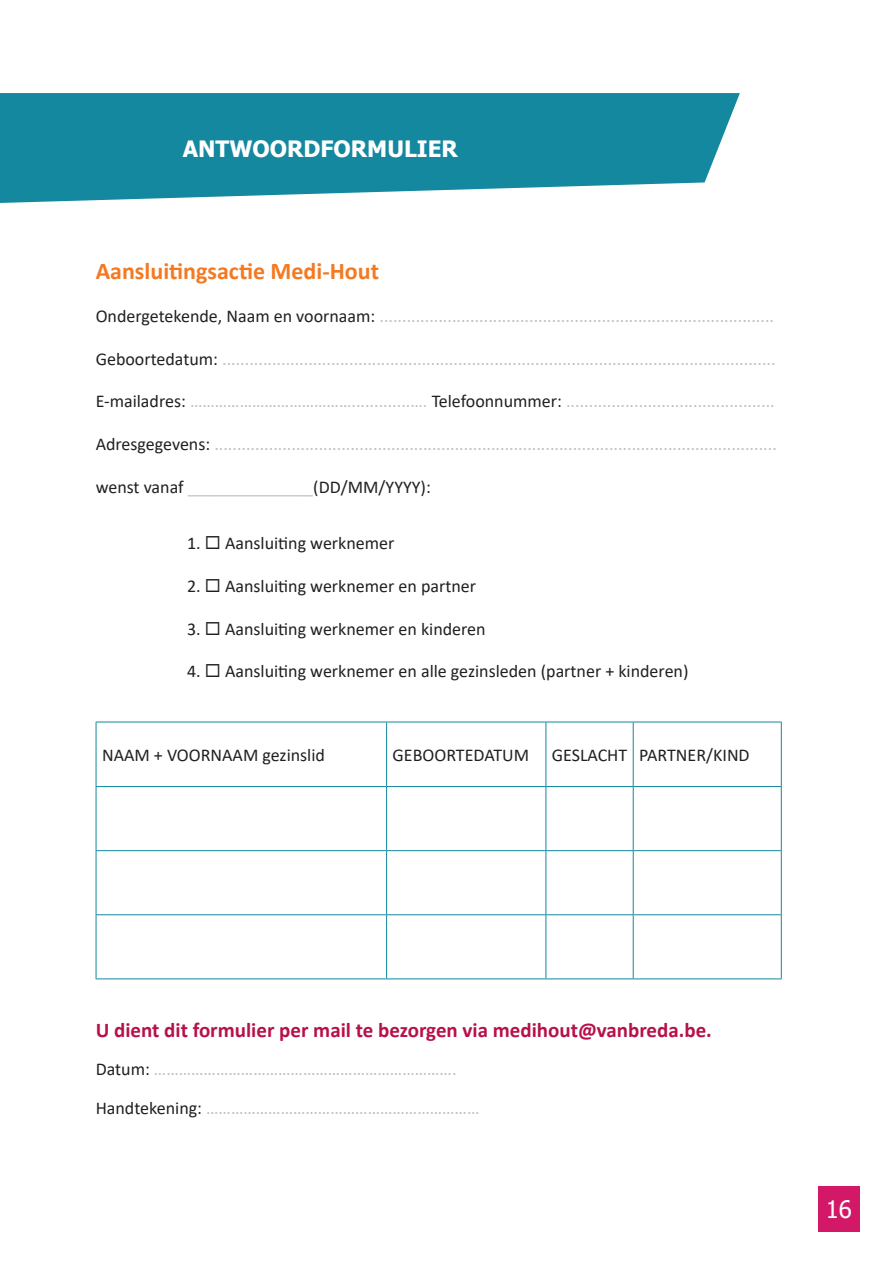
<style>
.page{position:relative;width:893px;height:1263px;background:#fff}
.page>*{position:absolute;margin:0;border:0;box-sizing:border-box;transform-origin:0 0}
.t1{font:700 24px "Calibri";color:#f47921}
.t2{font:24px "Tahoma";color:#fff}
.t3{font:700 22.5px "Tahoma";color:#fff}
.t4{font:700 21px "Calibri";color:#b7104b}
.t5{font:18px "Calibri";color:#bcbdc0}
.t6{font:18px "Calibri";color:#231f20}
.s1{color:#231f20}
.s2{color:#bcbdc0}
</style>
<div class="page">
<hr style="left:96px;top:722px;width:291px;height:1px;background:#13889f">
<hr style="left:96px;top:722px;width:1px;height:64px;background:#13889f">
<hr style="left:387px;top:722px;width:159px;height:1px;background:#13889f">
<hr style="left:386px;top:722px;width:1px;height:64px;background:#13889f">
<hr style="left:546px;top:722px;width:87px;height:1px;background:#13889f">
<hr style="left:546px;top:722px;width:1px;height:64px;background:#13889f">
<hr style="left:633px;top:722px;width:149px;height:1px;background:#13889f">
<hr style="left:633px;top:722px;width:1px;height:64px;background:#13889f">
<hr style="left:781px;top:722px;width:1px;height:64px;background:#13889f">
<hr style="left:96px;top:786px;width:291px;height:1px;background:#13889f">
<hr style="left:96px;top:787px;width:1px;height:63px;background:#13889f">
<hr style="left:387px;top:786px;width:159px;height:1px;background:#13889f">
<hr style="left:386px;top:787px;width:1px;height:63px;background:#13889f">
<hr style="left:546px;top:786px;width:87px;height:1px;background:#13889f">
<hr style="left:546px;top:787px;width:1px;height:63px;background:#13889f">
<hr style="left:633px;top:786px;width:149px;height:1px;background:#13889f">
<hr style="left:633px;top:787px;width:1px;height:63px;background:#13889f">
<hr style="left:781px;top:787px;width:1px;height:63px;background:#13889f">
<hr style="left:96px;top:850px;width:291px;height:1px;background:#13889f">
<hr style="left:96px;top:851px;width:1px;height:63px;background:#13889f">
<hr style="left:387px;top:850px;width:159px;height:1px;background:#13889f">
<hr style="left:386px;top:851px;width:1px;height:63px;background:#13889f">
<hr style="left:546px;top:850px;width:87px;height:1px;background:#13889f">
<hr style="left:546px;top:851px;width:1px;height:63px;background:#13889f">
<hr style="left:633px;top:850px;width:149px;height:1px;background:#13889f">
<hr style="left:633px;top:851px;width:1px;height:63px;background:#13889f">
<hr style="left:781px;top:851px;width:1px;height:63px;background:#13889f">
<hr style="left:96px;top:914px;width:291px;height:1px;background:#13889f">
<hr style="left:96px;top:915px;width:1px;height:63px;background:#13889f">
<hr style="left:387px;top:914px;width:159px;height:1px;background:#13889f">
<hr style="left:386px;top:915px;width:1px;height:63px;background:#13889f">
<hr style="left:546px;top:914px;width:87px;height:1px;background:#13889f">
<hr style="left:546px;top:915px;width:1px;height:63px;background:#13889f">
<hr style="left:633px;top:914px;width:149px;height:1px;background:#13889f">
<hr style="left:633px;top:915px;width:1px;height:63px;background:#13889f">
<hr style="left:781px;top:915px;width:1px;height:63px;background:#13889f">
<hr style="left:96px;top:978px;width:291px;height:1px;background:#13889f">
<hr style="left:387px;top:978px;width:159px;height:1px;background:#13889f">
<hr style="left:546px;top:978px;width:87px;height:1px;background:#13889f">
<hr style="left:633px;top:978px;width:149px;height:1px;background:#13889f">
<svg style="left:0;top:93px;width:740px;height:110px;background:#2c94a9"></svg>
<div style="left:818px;top:1186px;width:41px;height:46px;background:#d41868"></div>
<p class="t3" style="left:183px;top:133px;width:277px">ANTWOORDFORMULIER</p>
<p class="t1" style="left:96px;top:254px;width:285px">Aansluitingsactie Medi-Hout</p>
<p class="t5" style="left:96px;top:303px;width:680px"><span class="s1">Ondergetekende, Naam en voornaam:</span> .......................................................................................</p>
<p class="t5" style="left:96px;top:346px;width:681px"><span class="s1">Geboortedatum:</span> ..........................................................................................................................</p>
<p class="t5" style="left:96px;top:389px;width:681px"><span class="s1">E-mailadres:</span> ………………………………….............…. <span class="s1">Telefoonnummer:</span> ..............................................</p>
<p class="t5" style="left:96px;top:432px;width:683px"><span class="s1">Adresgegevens:</span> ............................................................................................................................</p>
<p class="t6" style="left:96px;top:475px;width:337px">wenst vanaf <span class="s2">______________</span>(DD/MM/YYYY):</p>
<p class="t6" style="left:187px;top:530px;width:209px">1. ◻ Aansluiting werknemer</p>
<p class="t6" style="left:187px;top:573px;width:290px">2. ◻ Aansluiting werknemer en partner</p>
<p class="t6" style="left:187px;top:616px;width:300px">3. ◻ Aansluiting werknemer en kinderen</p>
<p class="t6" style="left:187px;top:659px;width:503px">4. ◻ Aansluiting werknemer en alle gezinsleden (partner + kinderen)</p>
<p class="t6" style="left:102px;top:742px;width:224px">NAAM + VOORNAAM gezinslid</p>
<p class="t6" style="left:393px;top:742px;width:138px">GEBOORTEDATUM</p>
<p class="t6" style="left:552px;top:742px;width:77px">GESLACHT</p>
<p class="t6" style="left:639px;top:742px;width:112px">PARTNER/KIND</p>
<p class="t4" style="left:96px;top:1015px;width:618px">U dient dit formulier per mail te bezorgen via medihout@vanbreda.be.</p>
<p class="t5" style="left:96px;top:1057px;width:362px"><span class="s1">Datum:</span> ……………………………………………………………….</p>
<p class="t5" style="left:96px;top:1095px;width:385px"><span class="s1">Handtekening:</span> …………………………………………………………</p>
<p class="t2" style="left:826px;top:1193px;width:28px">16</p>
</div>
